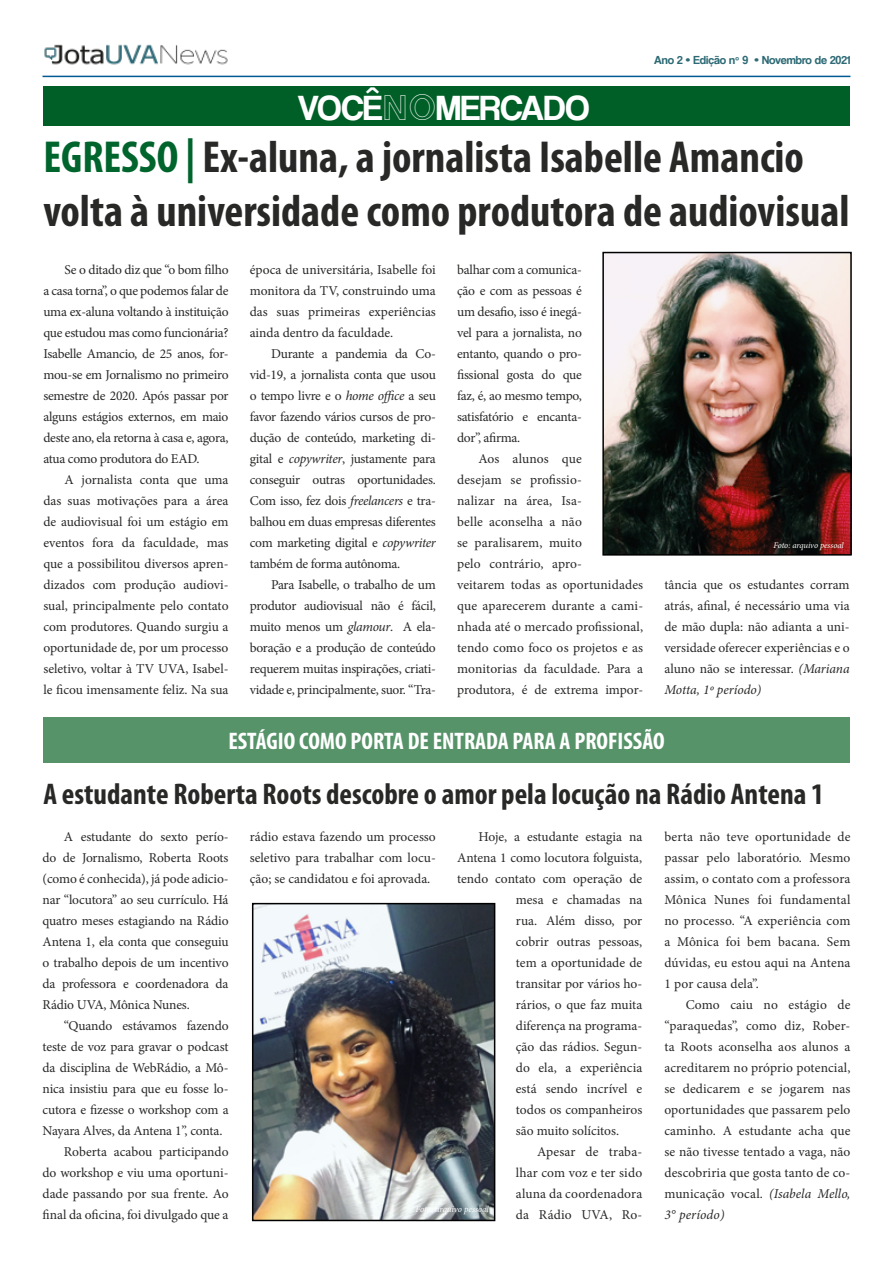
<style>
.page{position:relative;width:893px;height:1263px;background:#fff}
.page>*{position:absolute;margin:0;border:0;box-sizing:border-box;transform-origin:0 0}
.t1{font:700 condensed 45px/54px "Myriad Pro";color:#282827}
.t2{font:36px "Coolvetica Rg";color:#fff}
.t3{font:700 condensed 30px "Myriad Pro";color:#282827}
.t4{font:700 condensed 24px "Myriad Pro";color:#fff}
.t5{font:13.5px/21px "Minion Pro";color:#282827;text-align:justify}
.t6{font:12px "Coolvetica Rg";color:#2d6a75}
.t7{font:italic 9px "Minion Pro";letter-spacing:-.01em;color:#fff}
.t8{font:italic 8.7px "Minion Pro";letter-spacing:-.01em;color:#fff}
.s1{font-family:"Arena Outline"}
.s2{color:#00642d}
.s3{font-style:italic}
</style>
<div class="page">
<hr style="left:43px;top:76px;width:807px;height:1px;background:#005b95">
<img style="left:44px;top:44px;width:184px;height:21px">
<div style="left:43px;top:86px;width:807px;height:40px;background:#005f27"></div>
<div style="left:43px;top:718px;width:807px;height:45px;background:#579368"></div>
<img style="left:605px;top:255px;width:244px;height:298px">
<div style="left:602px;top:252px;width:250px;height:304px;border:2px solid #000"></div>
<img style="left:255px;top:906px;width:237px;height:312px">
<div style="left:252px;top:903px;width:243px;height:318px;border:2px solid #000"></div>
<h2 class="t2" style="left:298px;top:86px;width:293px">VOCÊ<span class="s1">NO</span>MERCADO</h2>
<p class="t6" style="left:654px;top:52px;width:198px">Ano 2 • Edição nº 9 • Novembro de 2021</p>
<h1 class="t1" style="left:43px;top:129px;width:808px"><span class="s2">EGRESSO |</span> Ex-aluna, a jornalista Isabelle Amancio volta à universidade como produtora de audiovisual</h1>
<p class="t5" style="left:43px;top:259px;width:187px;text-indent:21px">Se o ditado diz que “o bom filho a casa torna”, o que podemos falar de uma ex-aluna voltando à instituição que estudou mas como funcionária?<br>Isabelle Amancio, de 25 anos, for&shy;mou-se em Jornalismo no primeiro semestre de 2020. Após passar por alguns estágios externos, em maio deste ano, ela retorna à casa e, agora, atua como produtora do EAD.</p>
<p class="t5" style="left:43px;top:469px;width:187px;text-indent:21px">A jornalista conta que uma das suas motivações para a área de audiovisual foi um estágio em eventos fora da faculdade, mas que a possibilitou diversos apren&shy;dizados com produção audiovi&shy;sual, principalmente pelo contato com produtores. Quando surgiu a oportunidade de, por um processo seletivo, voltar à TV UVA, Isabel&shy;le ficou imensamente feliz. Na sua</p>
<p class="t5" style="left:457px;top:259px;width:126px">balhar com a comunica&shy;ção e com as pessoas é um desafio, isso é inegá&shy;vel para a jornalista, no entanto, quando o pro&shy;fissional gosta do que faz, é, ao mesmo tempo, satisfatório e encanta&shy;dor”, afirma.</p>
<p class="t5" style="left:457px;top:448px;width:188px;text-align:left;text-indent:21px">Aos alunos que<br>desejam se profissio-<br>nalizar na área, Isa-<br>belle aconselha a não<br>se paralisarem, muito<br>pelo contrário, apro-<br>veitarem todas as oportunidades que aparecerem durante a cami&shy;nhada até o mercado profissional, tendo como foco os projetos e as monitorias da faculdade. Para a produtora, é de extrema impor-</p>
<p class="t5" style="left:250px;top:259px;width:188px">época de universitária, Isabelle foi monitora da TV, construindo uma das suas primeiras experiências ainda dentro da faculdade.</p>
<p class="t5" style="left:250px;top:343px;width:188px;text-indent:21px">Durante a pandemia da Co&shy;vid-19, a jornalista conta que usou o tempo livre e o <span class="s3">home office</span> a seu favor fazendo vários cursos de pro&shy;dução de conteúdo, marketing di&shy;gital e <span class="s3">copywriter</span>, justamente para conseguir outras oportunidades.<br>Com isso, fez dois <span class="s3">freelancers</span> e tra&shy;balhou em duas empresas diferentes com marketing digital e <span class="s3">copywriter </span>também de forma autônoma.</p>
<p class="t5" style="left:250px;top:574px;width:188px;text-indent:21px">Para Isabelle, o trabalho de um produtor audiovisual não é fácil, muito menos um <span class="s3">glamour</span>. A ela&shy;boração e a produção de conteúdo requerem muitas inspirações, criati&shy;vidade e, principalmente, suor. “Tra-</p>
<p class="t5" style="left:664px;top:574px;width:187px">tância que os estudantes corram atrás, afinal, é necessário uma via de mão dupla: não adianta a uni&shy;versidade oferecer experiências e o aluno não se interessar. <span class="s3">(Mariana Motta, 1º período)</span></p>
<p class="t8" style="left:773px;top:540px;width:72px">Foto: arquivo pessoal</p>
<h3 class="t4" style="left:228px;top:726px;width:438px">ESTÁGIO COMO PORTA DE ENTRADA PARA A PROFISSÃO</h3>
<h3 class="t3" style="left:43px;top:775px;width:782px">A estudante Roberta Roots descobre o amor pela locução na Rádio Antena 1</h3>
<p class="t5" style="left:43px;top:826px;width:188px;text-indent:21px">A estudante do sexto perío&shy;do de Jornalismo, Roberta Roots (como é conhecida), já pode adicio&shy;nar “locutora” ao seu currículo. Há quatro meses estagiando na Rádio Antena 1, ela conta que conseguiu o trabalho depois de um incentivo da professora e coordenadora da Rádio UVA, Mônica Nunes.</p>
<p class="t5" style="left:64px;top:1015px;width:166px">“Quando estávamos fazendo</p>
<p class="t5" style="left:43px;top:1036px;width:188px">teste de voz para gravar o podcast</p>
<p class="t5" style="left:43px;top:1057px;width:188px">da disciplina de WebRádio, a Mô-</p>
<p class="t5" style="left:43px;top:1078px;width:188px">nica insistiu para que eu fosse lo-</p>
<p class="t5" style="left:43px;top:1099px;width:188px">cutora e fizesse o workshop com a</p>
<p class="t5" style="left:43px;top:1120px;width:181px">Nayara Alves, da Antena 1”, conta.</p>
<p class="t5" style="left:64px;top:1141px;width:166px">Roberta acabou participando</p>
<p class="t5" style="left:43px;top:1162px;width:188px">do workshop e viu uma oportuni-</p>
<p class="t5" style="left:43px;top:1183px;width:188px">dade passando por sua frente. Ao</p>
<p class="t5" style="left:43px;top:1204px;width:188px">final da oficina, foi divulgado que a</p>
<p class="t5" style="left:250px;top:826px;width:188px">rádio estava fazendo um processo seletivo para trabalhar com locu&shy;ção; se candidatou e foi aprovada.</p>
<p class="t5" style="left:478px;top:826px;width:165px">Hoje, a estudante estagia na</p>
<p class="t5" style="left:664px;top:826px;width:188px">berta não teve oportunidade de passar pelo laboratório. Mesmo assim, o contato com a professora Mônica Nunes foi fundamental no processo. “A experiência com a Mônica foi bem bacana. Sem dúvidas, eu estou aqui na Antena 1 por causa dela”.</p>
<p class="t5" style="left:664px;top:994px;width:188px;text-indent:21px">Como caiu no estágio de “paraquedas”, como diz, Rober&shy;ta Roots aconselha aos alunos a acreditarem no próprio potencial, se dedicarem e se jogarem nas oportunidades que passarem pelo caminho. A estudante acha que se não tivesse tentado a vaga, não descobriria que gosta tanto de co&shy;municação vocal. <span class="s3">(Isabela Mello, 3° período)</span></p>
<p class="t5" style="left:457px;top:847px;width:187px">Antena 1 como locutora folguista,</p>
<p class="t5" style="left:457px;top:868px;width:187px">tendo contato com operação de</p>
<p class="t5" style="left:516px;top:889px;width:128px">mesa e chamadas na</p>
<p class="t5" style="left:516px;top:910px;width:128px">rua. Além disso, por</p>
<p class="t5" style="left:516px;top:931px;width:128px">cobrir outras pessoas,</p>
<p class="t5" style="left:516px;top:952px;width:128px">tem a oportunidade de</p>
<p class="t5" style="left:516px;top:973px;width:128px">transitar por vários ho-</p>
<p class="t5" style="left:516px;top:994px;width:128px">rários, o que faz muita</p>
<p class="t5" style="left:516px;top:1015px;width:128px">diferença na programa-</p>
<p class="t5" style="left:516px;top:1036px;width:128px">ção das rádios. Segun-</p>
<p class="t5" style="left:516px;top:1057px;width:128px">do ela, a experiência</p>
<p class="t5" style="left:516px;top:1078px;width:128px">está sendo incrível e</p>
<p class="t5" style="left:516px;top:1099px;width:128px">todos os companheiros</p>
<p class="t5" style="left:516px;top:1120px;width:105px">são muito solícitos.</p>
<p class="t5" style="left:537px;top:1141px;width:107px">Apesar de traba-</p>
<p class="t5" style="left:516px;top:1162px;width:128px">lhar com voz e ter sido</p>
<p class="t5" style="left:516px;top:1183px;width:128px">aluna da coordenadora</p>
<p class="t5" style="left:516px;top:1204px;width:128px">da Rádio UVA, Ro-</p>
<p class="t7" style="left:416px;top:1202px;width:75px">Foto: arquivo pessoal</p>
</div>
